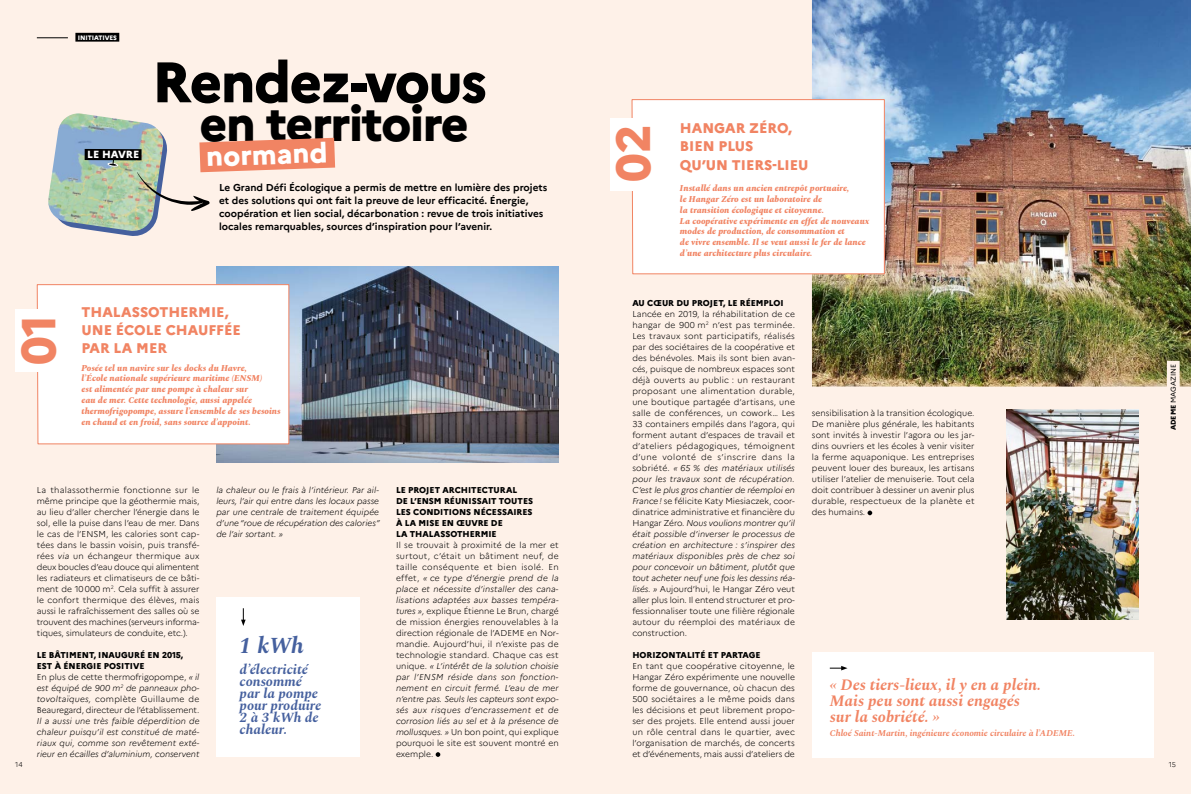
<style>
.page{position:relative;width:1191px;height:794px;background:#fef1e8}
.page>*{position:absolute;margin:0;border:0;box-sizing:border-box;transform-origin:0 0}
.t1{font:800 57px "Marianne";letter-spacing:-.03em;color:#000}
.t2{font:800 48.7px "Marianne";letter-spacing:-.03em;color:#000}
.t3{font:800 47.7px "Marianne";color:#f18463}
.t4{font:800 27.7px "Marianne";color:#fff}
.t5{font:italic 700 23px "Spectral";color:#45609e}
.t6{font:italic 700 16px/16px "Spectral";color:#f18463}
.t7{font:800 14px/18.5px "Marianne";color:#f18463}
.t8{font:italic 700 14px/12px "Spectral";color:#45609e}
.t9{font:800 10.4px "Marianne";letter-spacing:-.005em;color:#fff}
.t10{font:700 10px/13px "Marianne";color:#000}
.t11{font:italic 800 9px/10.8px "Spectral";color:#f18463}
.t12{font:italic 700 9px "Spectral";color:#f18463}
.t13{font:300 8.5px/11px "Marianne";color:#000;text-align:justify}
.t14{font:italic 300 8.5px/11px "Marianne";color:#000;text-align:justify}
.t15{font:800 8.5px/11px "Marianne";color:#000}
.t16{font:7px "Marianne";color:#000}
.t17{font:300 7px "Marianne";color:#000}
.t18{font:800 6.4px "Marianne";letter-spacing:-.01em;color:#fff}
.s1{font-style:italic}
.s2{font-weight:800}
</style>
<div class="page">
<div style="left:812px;top:652px;width:341px;height:105px;background:#fff"></div>
<img style="left:812px;top:0;width:379px;height:386px">
<img style="left:1006px;top:410px;width:132px;height:209px">
<img style="left:216px;top:266px;width:342px;height:197px">
<div style="left:36px;top:284px;width:254px;height:160px;background:#fff"></div>
<div style="left:631px;top:99px;width:254px;height:175px;background:#fff"></div>
<img style="left:48px;top:113px;width:42px;height:98px">
<svg style="left:51px;top:115px;width:284px;height:121px"></svg>
<div style="left:610px;top:118px;width:29px;height:72px;background:#fff"></div>
<div style="left:16px;top:309px;width:29px;height:63px;background:#fff"></div>
<div style="left:216px;top:597px;width:144px;height:160px;background:#fff"></div>
<svg style="left:241px;top:608px;width:5px;height:18px"></svg>
<svg style="left:867px;top:510px;width:5px;height:5px"></svg>
<svg style="left:435px;top:752px;width:5px;height:5px"></svg>
<svg style="left:829px;top:666px;width:18px;height:4px"></svg>
<hr style="left:37px;top:38px;width:31px;height:1px;background:#000">
<div style="left:75px;top:33px;width:44px;height:9px;background:#000"></div>
<p class="t18" style="left:78px;top:32px;width:41px">INITIATIVES</p>
<p class="t9" style="left:87px;top:146px;width:54px">LE HAVRE</p>
<h1 class="t1" style="left:152px;top:38px;width:337px">Rendez-vous</h1>
<h2 class="t2" style="left:199px;top:86px;width:271px">en territoire</h2>
<h3 class="t4" style="left:205px;top:135px;width:123px;rotate:-2deg">normand</h3>
<p class="t10" style="left:219px;top:180px;width:330px">Le Grand Défi Écologique a permis de mettre en lumière des projets et des solutions qui ont fait la preuve de leur efficacité. Énergie, coopération et lien social, décarbonation : revue de trois initiatives locales remarquables, sources d’inspiration pour l’avenir.</p>
<h3 class="t3" style="left:2px;top:365px;width:51px;rotate:-90deg">01</h3>
<h3 class="t7" style="left:81px;top:302px;width:161px;line-height:18px">THALASSOTHERMIE,<br>UNE ÉCOLE CHAUFFÉE</h3>
<h3 class="t7" style="left:81px;top:337px;width:87px">PAR LA MER</h3>
<p class="t11" style="left:81px;top:361px;width:201px">Posée tel un navire sur les docks du Havre,<br>l’École nationale supérieure maritime (ENSM)<br>est alimentée par une pompe à chaleur sur<br>eau de mer. Cette technologie, aussi appelée thermofrigopompe, assure l’ensemble de ses besoins en chaud et en froid, sans source d’appoint.</p>
<p class="t13" style="left:37px;top:483px;width:164px">La thalassothermie fonctionne sur le même principe que la géothermie mais, au lieu d’aller chercher l’énergie dans le sol, elle la puise dans l’eau de mer. Dans le cas de l’ENSM, les calories sont cap&shy;tées dans le bassin voisin, puis transfé&shy;rées <span class="s1">via</span> un échangeur thermique aux deux boucles d’eau douce qui alimentent les radiateurs et climatiseurs de ce bâti&shy;ment de 10 000 m<sup>2</sup>. Cela suffit à assurer le confort thermique des élèves, mais aussi le rafraîchissement des salles où se trouvent des machines (serveurs informa&shy;tiques, simulateurs de conduite, etc.).</p>
<p class="t13" style="left:37px;top:648px;width:164px;text-align:left"><span class="s2">LE BÂTIMENT, INAUGURÉ EN 2015, EST À ÉNERGIE POSITIVE<br></span>En plus de cette thermofrigopompe, <span class="s1">« il est équipé de 900 m</span><sup>2</sup> <span class="s1">de panneaux pho&shy;tovoltaïques,</span> complète Guillaume de Beauregard, directeur de l’établissement.</p>
<p class="t14" style="left:37px;top:714px;width:164px">Il a aussi une très faible déperdition de chaleur puisqu’il est constitué de maté&shy;riaux qui, comme son revêtement exté&shy;rieur en écailles d’aluminium, conservent</p>
<p class="t14" style="left:216px;top:483px;width:165px">la chaleur ou le frais à l’intérieur. Par ail&shy;leurs, l’air qui entre dans les locaux passe par une centrale de traitement équipée d’une “roue de récupération des calories” de l’air sortant. »</p>
<h3 class="t5" style="left:239px;top:629px;width:66px">1 kWh</h3>
<h3 class="t8" style="left:240px;top:662px;width:83px">d’électricité consommé par la pompe pour produire<br>2 à 3 kWh de chaleur.</h3>
<p class="t15" style="left:396px;top:483px;width:139px">LE PROJET ARCHITECTURAL<br>DE L’ENSM RÉUNISSAIT TOUTES<br>LES CONDITIONS NÉCESSAIRES<br>À LA MISE EN ŒUVRE DE<br>LA THALASSOTHERMIE</p>
<p class="t13" style="left:396px;top:538px;width:164px">Il se trouvait à proximité de la mer et surtout, c’était un bâtiment neuf, de taille conséquente et bien isolé. En effet, <span class="s1">« ce type d’énergie prend de la place et nécessite d’installer des cana&shy;lisations adaptées aux basses tempéra&shy;tures »,</span> explique Étienne Le Brun, chargé de mission énergies renouvelables à la direction régionale de l’ADEME en Nor&shy;mandie. Aujourd’hui, il n’existe pas de technologie standard. Chaque cas est unique. <span class="s1">« L’intérêt de la solution choisie par l’ENSM réside dans son fonction&shy;nement en circuit fermé. L’eau de mer n’entre pas. Seuls les capteurs sont expo&shy;sés aux risques d’encrassement et de corrosion liés au sel et à la présence de mollusques. »</span> Un bon point, qui explique pourquoi le site est souvent montré en exemple.</p>
<h3 class="t3" style="left:596px;top:181px;width:59px;rotate:-90deg">02</h3>
<h3 class="t7" style="left:680px;top:117px;width:130px">HANGAR ZÉRO,<br>BIEN PLUS<br>QU’UN TIERS-LIEU</h3>
<p class="t11" style="left:680px;top:182px;width:191px">Installé dans un ancien entrepôt portuaire,<br>le Hangar Zéro est un laboratoire de<br>la transition écologique et citoyenne.<br>La coopérative expérimente en effet de nouveaux modes de production, de consommation et<br>de vivre ensemble. Il se veut aussi le fer de lance d’une architecture plus circulaire.</p>
<p class="t15" style="left:632px;top:296px;width:153px">AU CŒUR DU PROJET, LE RÉEMPLOI</p>
<p class="t13" style="left:632px;top:307px;width:164px">Lancée en 2019, la réhabilitation de ce hangar de 900 m<sup>2</sup> n’est pas terminée.<br>Les travaux sont participatifs, réalisés par des sociétaires de la coopérative et des bénévoles. Mais ils sont bien avan&shy;cés, puisque de nombreux espaces sont déjà ouverts au public : un restaurant proposant une alimentation durable, une boutique partagée d’artisans, une salle de conférences, un cowork… Les 33 containers empilés dans l’agora, qui forment autant d’espaces de travail et d’ateliers pédagogiques, témoignent d’une volonté de s’inscrire dans la sobriété. <span class="s1">« 65 % des matériaux utilisés pour les travaux sont de récupération.<br>C’est le plus gros chantier de réemploi en France !</span> se félicite Katy Miesiaczek, coor&shy;dinatrice administrative et financière du Hangar Zéro. <span class="s1">Nous voulions montrer qu’il était possible d’inverser le processus de création en architecture : s’inspirer des matériaux disponibles près de chez soi pour concevoir un bâtiment, plutôt que tout acheter neuf une fois les dessins réa&shy;lisés. »</span> Aujourd’hui, le Hangar Zéro veut aller plus loin. Il entend structurer et pro&shy;fessionnaliser toute une filière régionale autour du réemploi des matériaux de construction.</p>
<p class="t15" style="left:632px;top:648px;width:130px">HORIZONTALITÉ ET PARTAGE</p>
<p class="t13" style="left:632px;top:659px;width:164px">En tant que coopérative citoyenne, le Hangar Zéro expérimente une nouvelle forme de gouvernance, où chacun des 500 sociétaires a le même poids dans les décisions et peut librement propo&shy;ser des projets. Elle entend aussi jouer un rôle central dans le quartier, avec l’organisation de marchés, de concerts et d’événements, mais aussi d’ateliers de</p>
<p class="t13" style="left:812px;top:407px;width:164px">sensibilisation à la transition écologique.<br>De manière plus générale, les habitants sont invités à investir l’agora ou les jar&shy;dins ouvriers et les écoles à venir visiter la ferme aquaponique. Les entreprises peuvent louer des bureaux, les artisans utiliser l’atelier de menuiserie. Tout cela doit contribuer à dessiner un avenir plus durable, respectueux de la planète et des humains.</p>
<h3 class="t6" style="left:829px;top:675px;width:213px">« Des tiers-lieux, il y en a plein.<br>Mais peu sont aussi engagés sur la sobriété. »</h3>
<p class="t12" style="left:829px;top:726px;width:247px">Chloé Saint-Martin, ingénieure économie circulaire à l’ADEME.</p>
<p class="t16" style="left:1168px;top:430px;width:68px;rotate:-90deg"><span class="s2">ADEME</span> MAGAZINE</p>
<p class="t17" style="left:15px;top:759px;width:9px">14</p>
<p class="t17" style="left:1168px;top:759px;width:9px">15</p>
</div>
